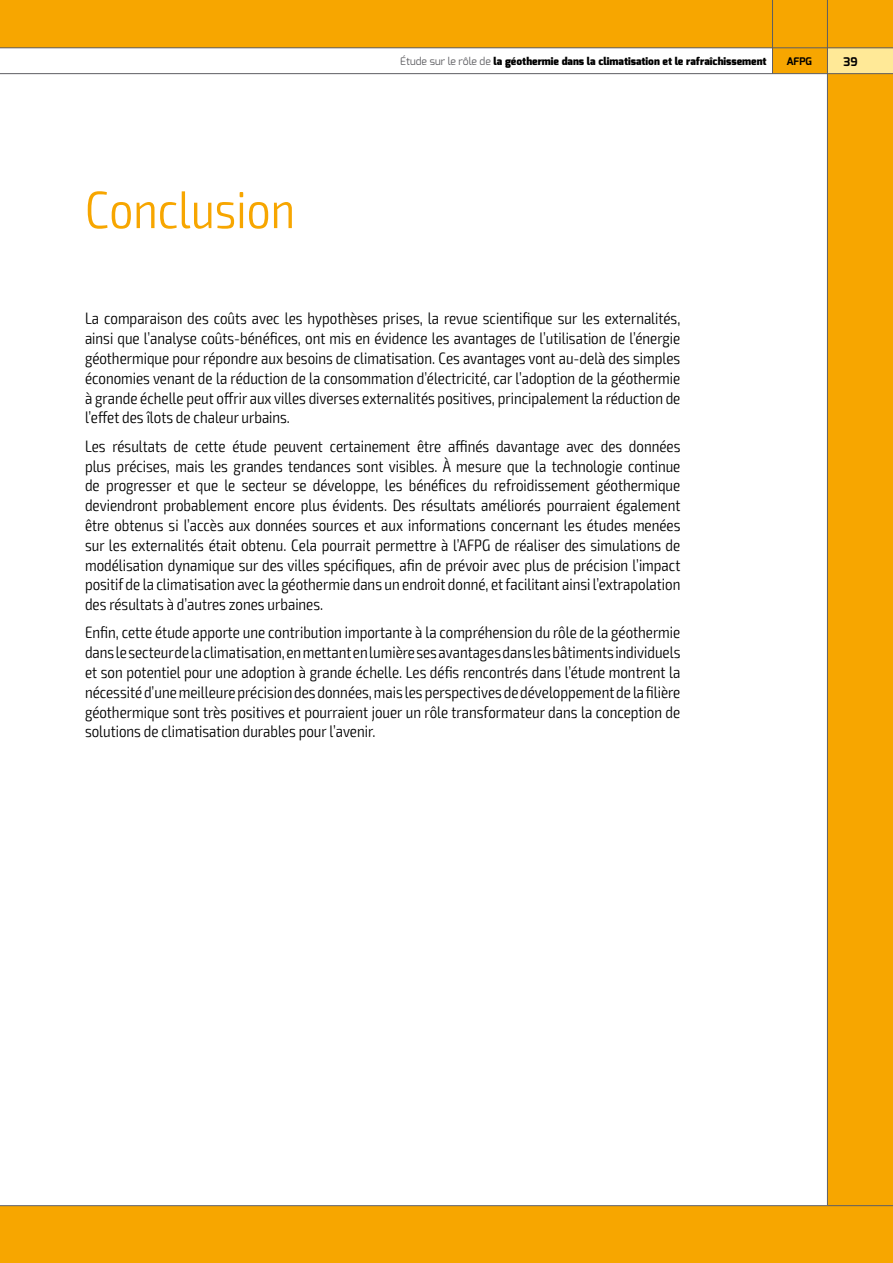
<style>
.page{position:relative;width:893px;height:1263px;background:#f7a600}
.page>*{position:absolute;margin:0;border:0;box-sizing:border-box;transform-origin:0 0}
.t1{font:300 condensed 52.5px "Exo 2";color:#f7a600}
.t2{font:300 condensed 16.5px/19.8px "Exo 2";color:#000;text-align:justify}
.t3{font:700 12px "Exo";color:#000}
.t4{font:900 10.5px "Exo";color:#000}
.t5{font:700 10.5px "Exo";color:#000}
.s1{font-weight:400;color:#5e5e62}
</style>
<div class="page">
<div style="left:0;top:48px;width:827px;height:1157px;background:#fff"></div>
<div style="left:827px;top:48px;width:66px;height:26px;background:#ffe997"></div>
<div style="left:772px;top:0;width:56px;height:74px;background:#f7a600"></div>
<hr style="left:772px;top:0;width:1px;height:74px;background:#5e5e62">
<hr style="left:827px;top:0;width:1px;height:1205px;background:#5e5e62">
<hr style="left:0;top:73px;width:893px;height:1px;background:#5e5e62">
<hr style="left:0;top:1205px;width:893px;height:1px;background:#5e5e62">
<hr style="left:0;top:48px;width:893px;height:1px;background:#5e5e62">
<h1 class="t1" style="left:85px;top:179px;width:211px">Conclusion</h1>
<p class="t4" style="left:400px;top:54px;width:368px"><span class="s1">Étude sur le rôle de</span> la géothermie dans la climatisation et le rafraîchissement</p>
<p class="t5" style="left:786px;top:54px;width:27px">AFPG</p>
<p class="t3" style="left:843px;top:54px;width:16px">39</p>
<p class="t2" style="left:85px;top:309px;width:597px">La comparaison des coûts avec les hypothèses prises, la revue scientifique sur les externalités, ainsi que l’analyse coûts-bénéfices, ont mis en évidence les avantages de l’utilisation de l’énergie géothermique pour répondre aux besoins de climatisation. Ces avantages vont au-delà des simples économies venant de la réduction de la consommation d’électricité, car l’adoption de la géothermie à grande échelle peut offrir aux villes diverses externalités positives, principalement la réduction de l’effet des îlots de chaleur urbains.</p>
<p class="t2" style="left:85px;top:436px;width:597px">Les résultats de cette étude peuvent certainement être affinés davantage avec des données plus précises, mais les grandes tendances sont visibles. À mesure que la technologie continue de progresser et que le secteur se développe, les bénéfices du refroidissement géothermique deviendront probablement encore plus évidents. Des résultats améliorés pourraient également être obtenus si l’accès aux données sources et aux informations concernant les études menées sur les externalités était obtenu. Cela pourrait permettre à l’AFPG de réaliser des simulations de modélisation dynamique sur des villes spécifiques, afin de prévoir avec plus de précision l’impact positif de la climatisation avec la géothermie dans un endroit donné, et facilitant ainsi l’extrapolation des résultats à d’autres zones urbaines.</p>
<p class="t2" style="left:85px;top:623px;width:597px">Enfin, cette étude apporte une contribution importante à la compréhension du rôle de la géothermie dans le secteur de la climatisation, en mettant en lumière ses avantages dans les bâtiments individuels et son potentiel pour une adoption à grande échelle. Les défis rencontrés dans l’étude montrent la nécessité d’une meilleure précision des données, mais les perspectives de développement de la filière géothermique sont très positives et pourraient jouer un rôle transformateur dans la conception de solutions de climatisation durables pour l’avenir.</p>
</div>
